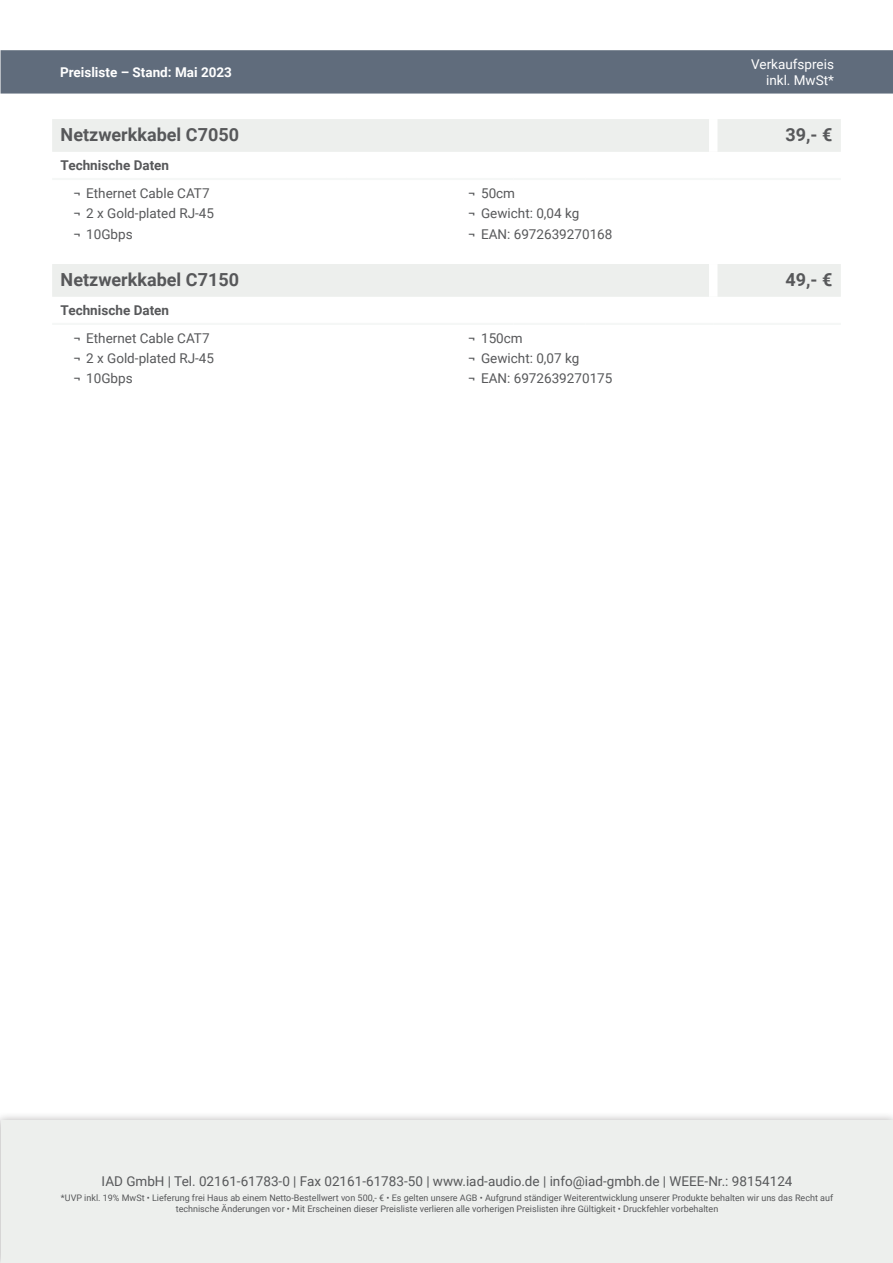
<style>
.page{position:relative;width:893px;height:1263px;background:#fff}
.page>*{position:absolute;margin:0;border:0;box-sizing:border-box;transform-origin:0 0}
.Artikel-Headline-Nam{font:700 18px "Roboto";color:#57585a}
.Artikel-Headline-VKP{font:700 18px "Roboto";color:#57585a}
.t1{font:13.5px "Roboto";color:#57585a}
.Artikel-Subline{font:700 13.5px "Roboto";color:#57585a}
.t2{font:700 13.5px "Roboto";color:#fff}
.t3{font:13.5px/16.2px "Roboto";color:#fff;text-align:right}
.t4{font:9px/10.8px "Roboto";color:#57585a;text-align:center}
</style>
<div class="page">
<div style="left:0;top:1112px;width:893px;height:151px;background:#231f20;opacity:.35"></div>
<div style="left:1px;top:1121px;width:892px;height:142px;background:#edefed"></div>
<div style="left:1px;top:50px;width:892px;height:44px;background:#606c7c"></div>
<div style="left:52px;top:264px;width:789px;height:33px;background:#edefed"></div>
<hr style="left:52px;top:323px;width:295px;height:2px;background:#f5f7f6">
<hr style="left:347px;top:323px;width:166px;height:2px;background:#f5f7f6">
<hr style="left:513px;top:323px;width:73px;height:2px;background:#f5f7f6">
<hr style="left:586px;top:323px;width:127px;height:2px;background:#f5f7f6">
<hr style="left:713px;top:323px;width:128px;height:2px;background:#f5f7f6">
<div style="left:709px;top:264px;width:8px;height:33px;background:#fff"></div>
<div style="left:52px;top:119px;width:789px;height:33px;background:#edefed"></div>
<hr style="left:52px;top:178px;width:295px;height:2px;background:#f5f7f6">
<hr style="left:347px;top:178px;width:166px;height:2px;background:#f5f7f6">
<hr style="left:513px;top:178px;width:73px;height:2px;background:#f5f7f6">
<hr style="left:586px;top:178px;width:127px;height:2px;background:#f5f7f6">
<hr style="left:713px;top:178px;width:128px;height:2px;background:#f5f7f6">
<div style="left:709px;top:119px;width:8px;height:33px;background:#fff"></div>
<h2 class="t2" style="left:60px;top:63px;width:173px">Preisliste – Stand: Mai 2023</h2>
<h2 class="t3" style="left:751px;top:55px;width:84px">Verkaufspreis inkl. MwSt*</h2>
<p class="Artikel-Headline-Nam" style="left:61px;top:122px;width:180px">Netzwerkkabel C7050</p>
<p class="Artikel-Headline-VKP" style="left:785px;top:122px;width:48px">39,- €</p>
<p class="Artikel-Subline" style="left:61px;top:156px;width:110px">Technische Daten</p>
<p class="t1" style="left:73px;top:183px;width:138px">¬ Ethernet Cable CAT7</p>
<p class="t1" style="left:73px;top:204px;width:142px">¬ 2 x Gold-plated RJ-45</p>
<p class="t1" style="left:73px;top:224px;width:61px">¬ 10Gbps</p>
<p class="t1" style="left:468px;top:183px;width:48px">¬ 50cm</p>
<p class="t1" style="left:468px;top:204px;width:113px">¬ Gewicht: 0,04 kg</p>
<p class="t1" style="left:468px;top:224px;width:146px">¬ EAN: 6972639270168</p>
<p class="Artikel-Headline-Nam" style="left:61px;top:267px;width:180px">Netzwerkkabel C7150</p>
<p class="Artikel-Headline-VKP" style="left:785px;top:267px;width:48px">49,- €</p>
<p class="Artikel-Subline" style="left:61px;top:301px;width:110px">Technische Daten</p>
<p class="t1" style="left:73px;top:328px;width:138px">¬ Ethernet Cable CAT7</p>
<p class="t1" style="left:73px;top:349px;width:142px">¬ 2 x Gold-plated RJ-45</p>
<p class="t1" style="left:73px;top:369px;width:61px">¬ 10Gbps</p>
<p class="t1" style="left:468px;top:328px;width:56px">¬ 150cm</p>
<p class="t1" style="left:468px;top:349px;width:113px">¬ Gewicht: 0,07 kg</p>
<p class="t1" style="left:468px;top:369px;width:146px">¬ EAN: 6972639270175</p>
<h2 class="t1" style="left:102px;top:1172px;width:692px">IAD GmbH | Tel. 02161-61783-0 | Fax 02161-61783-50 | www.iad-audio.de | info@iad-gmbh.de | WEEE-Nr.: 98154124</h2>
<p class="t4" style="left:61px;top:1192px;width:774px">*UVP inkl. 19% MwSt • Lieferung frei Haus ab einem Netto-Bestellwert von 500,- € • Es gelten unsere AGB • Aufgrund ständiger Weiterentwicklung unserer Produkte behalten wir uns das Recht auf technische Änderungen vor • Mit Erscheinen dieser Preisliste verlieren alle vorherigen Preislisten ihre Gültigkeit • Druckfehler vorbehalten</p>
</div>
